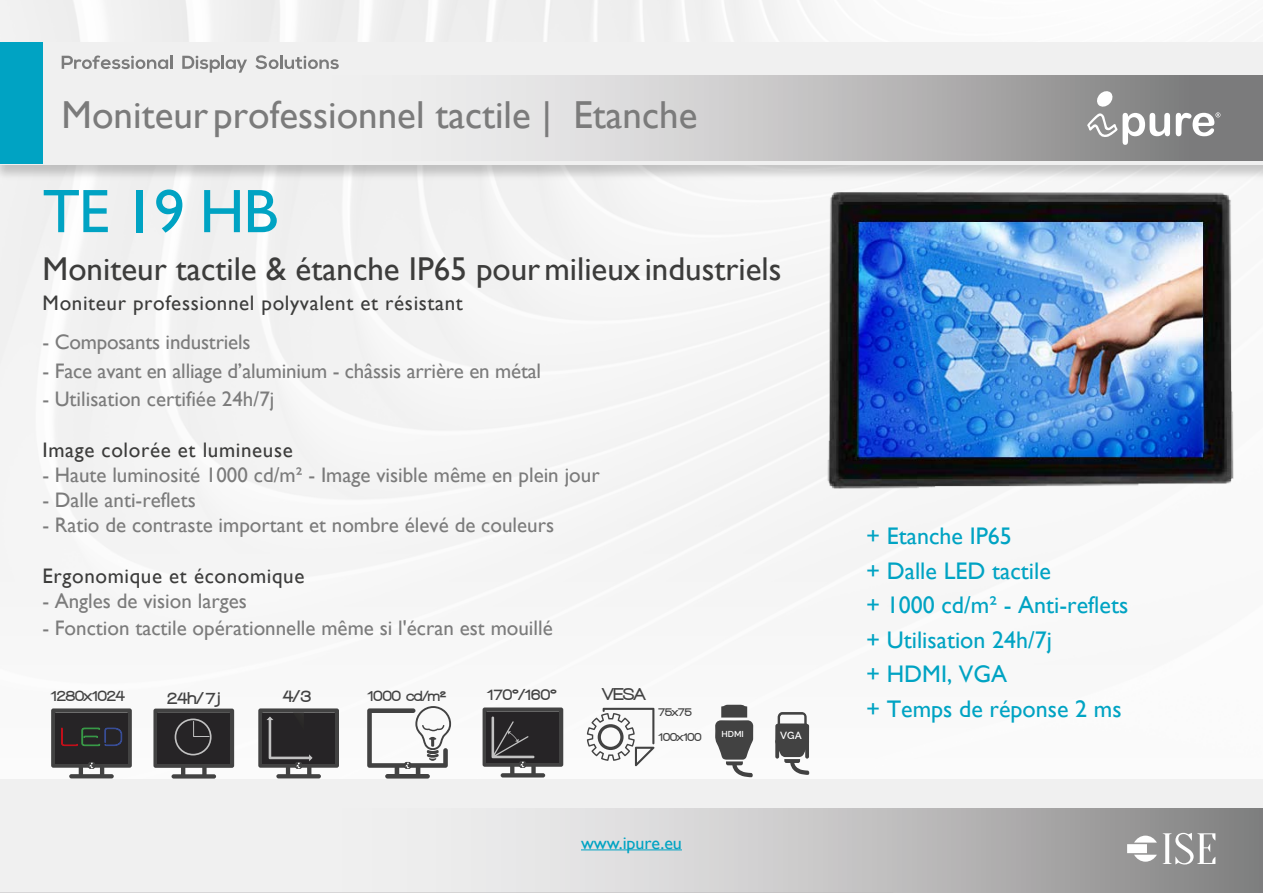
<style>
.page{position:relative;width:1263px;height:893px;background:#fff}
.page>*{position:absolute;margin:0;border:0;box-sizing:border-box;transform-origin:0 0}
.t1{font:61.8px "Gill Sans";color:#00a3c3}
.t2{font:39px "Gill Sans";color:#7b7b7b}
.t3{font:33px "Gill Sans";color:#3c3c3b}
.t4{font:24px/34.5px "Gill Sans";color:#00a3c3}
.t5{font:21px "Gill Sans";color:#7b7b7b}
.t6{font:21px "Gill Sans";letter-spacing:.03em;color:#3c3c3b}
.t7{font:18px "Gill Sans";color:#00a3c3}
.t8{font:900 17.4px "Walkway";color:#424242}
.t9{font:900 16.05px "Walkway";color:#424242}
.t10{font:900 15.45px "Walkway";color:#424242}
.t11{font:900 14.85px "Walkway";color:#424242}
.t12{font:900 12px/24.6px "Walkway";color:#424242}
.t13{font:600 10.35px "Raleway";color:#fff}
.t14{font:600 8.7px "Raleway";color:#fff}
.s1{font-size:15.45px}
</style>
<div class="page">
<div style="left:0;top:42px;width:1263px;height:138px;background:#000;opacity:.2"></div>
<div style="left:0;top:43px;width:1263px;height:122px;background:#f0f0f0"></div>
<svg style="left:526px;top:76px;width:736px;height:84px;background:#b6b6b6"></svg>
<svg style="left:62px;top:55px;width:110px;height:14px"></svg>
<svg style="left:182px;top:55px;width:65px;height:18px"></svg>
<svg style="left:255px;top:55px;width:84px;height:14px"></svg>
<svg style="left:1087px;top:90px;width:83px;height:55px"></svg>
<svg style="left:1176px;top:112px;width:44px;height:24px"></svg>
<div style="left:0;top:43px;width:43px;height:121px;background:#00a3c3"></div>
<hr style="left:1262px;top:76px;width:1px;height:84px;background:#7b7b7c">
<img style="left:826px;top:191px;width:407px;height:299px">
<div style="left:0;top:779px;width:1263px;height:110px;background:#f0f0f0"></div>
<svg style="left:0;top:808px;width:1263px;height:85px"></svg>
<svg style="left:1127px;top:833px;width:88px;height:31px"></svg>
<hr style="left:581px;top:849px;width:101px;height:1px;background:#00a3c3">
<hr style="left:0;top:892px;width:893px;height:1px;background:#b9b7b8">
<svg style="left:775px;top:712px;width:34px;height:63px"></svg>
<svg style="left:775px;top:739px;width:4px;height:20px"></svg>
<hr style="left:805px;top:739px;width:4px;height:20px;background:#424242;border-radius:2px">
<svg style="left:587px;top:708px;width:67px;height:58px"></svg>
<svg style="left:483px;top:707px;width:80px;height:70px;background:#4e4c4e"></svg>
<svg style="left:367px;top:706px;width:84px;height:73px"></svg>
<svg style="left:258px;top:708px;width:81px;height:70px;background:#4c4b4c"></svg>
<svg style="left:51px;top:708px;width:81px;height:70px;background:#484748"></svg>
<svg style="left:715px;top:705px;width:38px;height:72px"></svg>
<svg style="left:153px;top:709px;width:81px;height:70px;background:#4a494a"></svg>
<div style="left:175px;top:718px;width:37px;height:37px;border:2px solid #c2c2c2;border-radius:50%"></div>
<h2 class="t2" style="left:62px;top:92px;width:637px">Moniteur professionnel tactile | Etanche</h2>
<h1 class="t1" style="left:43px;top:175px;width:237px">TE 19 HB</h1>
<h3 class="t3" style="left:43px;top:250px;width:740px">Moniteur tactile &amp; étanche IP65 pour milieux industriels</h3>
<p class="t6" style="left:43px;top:291px;width:422px">Moniteur professionnel polyvalent et résistant</p>
<p class="t5" style="left:43px;top:330px;width:210px">- Composants industriels</p>
<p class="t5" style="left:43px;top:358px;width:500px">- Face avant en alliage d’aluminium - châssis arrière en métal</p>
<p class="t5" style="left:43px;top:387px;width:233px">- Utilisation certifiée 24h/7j</p>
<p class="t6" style="left:43px;top:437px;width:252px">Image colorée et lumineuse</p>
<p class="t5" style="left:43px;top:462px;width:559px">- Haute luminosité 1000 cd/m² - Image visible même en plein jour</p>
<p class="t5" style="left:43px;top:488px;width:155px">- Dalle anti-reflets</p>
<p class="t5" style="left:43px;top:513px;width:513px">- Ratio de contraste important et nombre élevé de couleurs</p>
<p class="t6" style="left:43px;top:563px;width:263px">Ergonomique et économique</p>
<p class="t5" style="left:43px;top:588px;width:206px">- Angles de vision larges</p>
<p class="t5" style="left:43px;top:615px;width:512px">- Fonction tactile opérationnelle même si l'écran est mouillé</p>
<p class="t10" style="left:50px;top:687px;width:76px">1280x1024</p>
<p class="t8" style="left:283px;top:687px;width:30px">4/3</p>
<p class="t11" style="left:367px;top:688px;width:80px"><span class="s1">1000</span> cd/m²</p>
<p class="t9" style="left:487px;top:686px;width:72px">170°/160°</p>
<p class="t8" style="left:167px;top:689px;width:54px">24h/ 7j</p>
<p class="t8" style="left:602px;top:685px;width:44px">VESA</p>
<p class="t12" style="left:658px;top:700px;width:45px">75x75<br>100x100</p>
<p class="t14" style="left:721px;top:729px;width:24px">HDMI</p>
<p class="t13" style="left:780px;top:729px;width:23px">VGA</p>
<p class="t7" style="left:581px;top:832px;width:102px">www.ipure.eu</p>
<p class="t4" style="left:866px;top:519px;width:264px">+ Etanche IP65<br>+ Dalle LED tactile<br>+ 1000 cd/m² - Anti-reflets + Utilisation 24h/7j<br>+ HDMI, VGA<br>+ Temps de réponse 2 ms</p>
</div>
